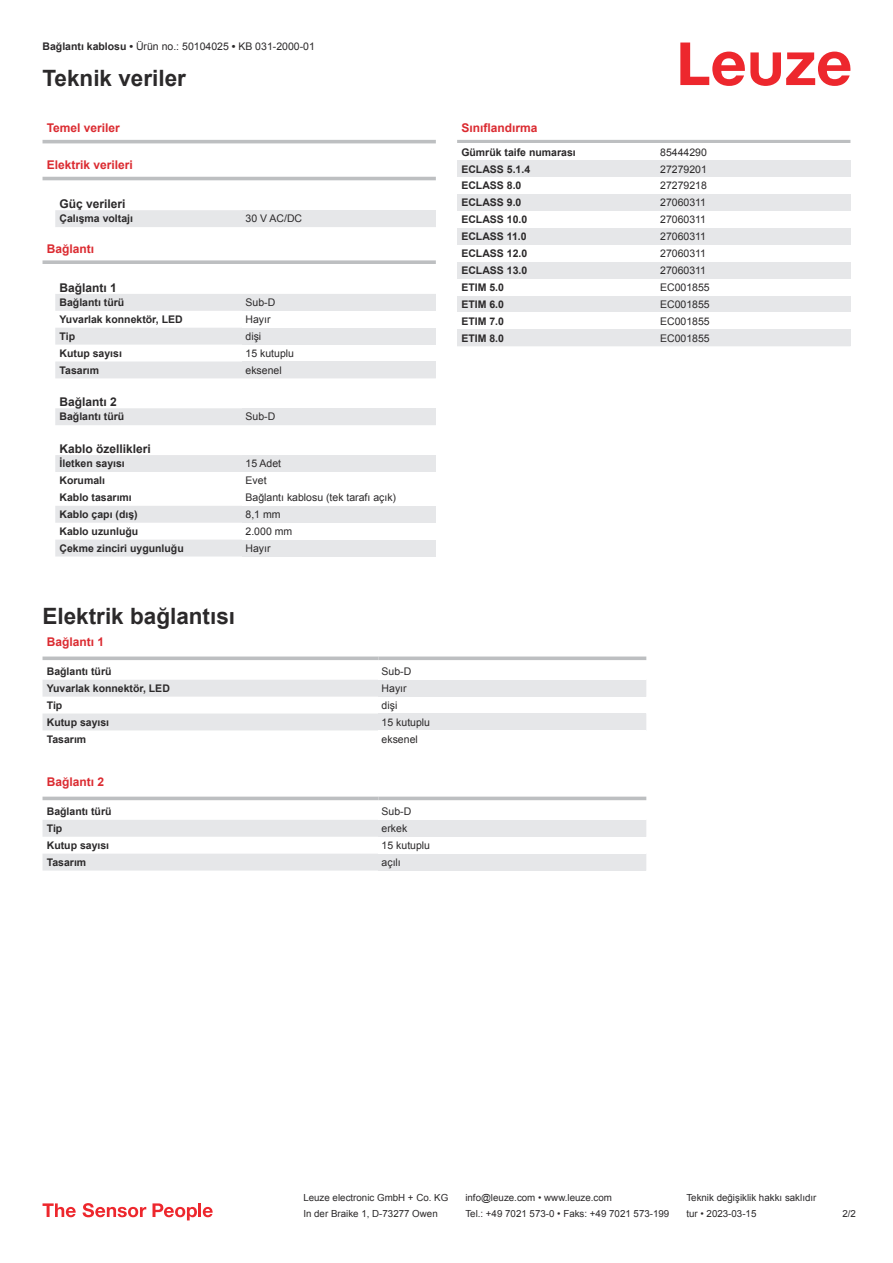
<style>
.page{position:relative;width:893px;height:1263px;background:#fff}
.page>*{position:absolute;margin:0;border:0;box-sizing:border-box;transform-origin:0 0}
.t1{font:700 22.5px "Arial";color:#2b292a}
.t2{font:700 12px "Arial";color:#db2a30}
.t3{font:700 12px "Arial";color:#2b292a}
.t4{font:700 10.5px "Arial";color:#2b292a}
.t5{font:10.5px "Arial";color:#2b292a}
.t6{font:9.75px "Arial";color:#2b292a}
.s1{font-weight:700}
</style>
<div class="page">
<svg style="left:680px;top:43px;width:170px;height:43px"></svg>
<svg style="left:43px;top:143px;width:393px;height:414px"></svg>
<svg style="left:55px;top:210px;width:381px;height:346px"></svg>
<hr style="left:43px;top:140px;width:393px;height:3px;background:#bdbfc1">
<div style="left:43px;top:160px;width:393px;height:19px;background:#fff"></div>
<hr style="left:43px;top:177px;width:393px;height:3px;background:#bdbfc1">
<div style="left:242px;top:210px;width:194px;height:17px;background:#e6e7e9"></div>
<div style="left:43px;top:244px;width:393px;height:18px;background:#fff"></div>
<svg style="left:43px;top:260px;width:393px;height:4px;background:#c3c5c7"></svg>
<div style="left:242px;top:294px;width:194px;height:17px;background:#e6e7e9"></div>
<div style="left:242px;top:311px;width:194px;height:17px;background:#fff"></div>
<div style="left:242px;top:328px;width:194px;height:17px;background:#e6e7e9"></div>
<div style="left:242px;top:345px;width:194px;height:16px;background:#fff"></div>
<div style="left:242px;top:361px;width:194px;height:17px;background:#e6e7e9"></div>
<div style="left:242px;top:408px;width:194px;height:17px;background:#e6e7e9"></div>
<div style="left:242px;top:455px;width:194px;height:17px;background:#e6e7e9"></div>
<div style="left:242px;top:472px;width:194px;height:17px;background:#fff"></div>
<div style="left:242px;top:489px;width:194px;height:17px;background:#fff"></div>
<div style="left:242px;top:506px;width:194px;height:17px;background:#e6e7e9"></div>
<div style="left:242px;top:523px;width:194px;height:17px;background:#fff"></div>
<div style="left:242px;top:540px;width:194px;height:16px;background:#e6e7e9"></div>
<svg style="left:43px;top:730px;width:335px;height:1px"></svg>
<svg style="left:43px;top:680px;width:335px;height:50px"></svg>
<svg style="left:43px;top:656px;width:335px;height:4px"></svg>
<svg style="left:378px;top:656px;width:268px;height:4px"></svg>
<div style="left:378px;top:680px;width:268px;height:17px;background:#e6e7e9"></div>
<div style="left:378px;top:713px;width:268px;height:17px;background:#e6e7e9"></div>
<svg style="left:43px;top:796px;width:603px;height:5px"></svg>
<svg style="left:43px;top:820px;width:335px;height:50px"></svg>
<hr style="left:43px;top:797px;width:335px;height:3px;background:#bdbfc1">
<hr style="left:378px;top:797px;width:268px;height:3px;background:#bdbfc1">
<div style="left:378px;top:820px;width:268px;height:17px;background:#e6e7e9"></div>
<div style="left:378px;top:854px;width:268px;height:16px;background:#e6e7e9"></div>
<hr style="left:457px;top:140px;width:393px;height:3px;background:#bdbfc1">
<div style="left:457px;top:160px;width:200px;height:17px;background:#e6e7e9"></div>
<div style="left:657px;top:160px;width:193px;height:17px;background:#e6e7e9"></div>
<div style="left:457px;top:194px;width:200px;height:17px;background:#e6e7e9"></div>
<div style="left:657px;top:194px;width:193px;height:17px;background:#e6e7e9"></div>
<div style="left:457px;top:228px;width:200px;height:17px;background:#e6e7e9"></div>
<div style="left:657px;top:228px;width:193px;height:17px;background:#e6e7e9"></div>
<div style="left:457px;top:262px;width:200px;height:17px;background:#e6e7e9"></div>
<div style="left:657px;top:262px;width:193px;height:17px;background:#e6e7e9"></div>
<div style="left:457px;top:296px;width:200px;height:16px;background:#e6e7e9"></div>
<div style="left:657px;top:296px;width:193px;height:16px;background:#e6e7e9"></div>
<div style="left:457px;top:329px;width:200px;height:17px;background:#e6e7e9"></div>
<div style="left:657px;top:329px;width:193px;height:17px;background:#e6e7e9"></div>
<svg style="left:43px;top:1203px;width:33px;height:14px"></svg>
<svg style="left:83px;top:1203px;width:63px;height:14px"></svg>
<svg style="left:153px;top:1203px;width:44px;height:17px"></svg>
<hr style="left:198px;top:1203px;width:3px;height:14px;background:#ed272d">
<svg style="left:203px;top:1207px;width:10px;height:10px"></svg>
<p class="t5" style="left:43px;top:43px;width:274px"><span class="s1">Bağlantı kablosu •</span> Ürün no.: 50104025 <span class="s1">•</span> KB 031-2000-01</p>
<h1 class="t1" style="left:43px;top:63px;width:145px">Teknik veriler</h1>
<p class="t2" style="left:47px;top:120px;width:75px">Temel veriler</p>
<p class="t2" style="left:47px;top:156px;width:88px">Elektrik verileri</p>
<p class="t3" style="left:60px;top:195px;width:68px">Güç verileri</p>
<p class="t4" style="left:60px;top:211px;width:75px">Çalışma voltajı</p>
<p class="t5" style="left:246px;top:215px;width:58px">30 V AC/DC</p>
<p class="t2" style="left:47px;top:240px;width:49px">Bağlantı</p>
<p class="t3" style="left:60px;top:279px;width:59px">Bağlantı 1</p>
<p class="t4" style="left:60px;top:295px;width:66px">Bağlantı türü</p>
<p class="t5" style="left:246px;top:298px;width:31px">Sub-D</p>
<p class="t4" style="left:60px;top:312px;width:125px">Yuvarlak konnektör, LED</p>
<p class="t5" style="left:246px;top:312px;width:27px">Hayır</p>
<p class="t4" style="left:60px;top:332px;width:17px">Tip</p>
<p class="t5" style="left:246px;top:329px;width:17px">dişi</p>
<p class="t4" style="left:60px;top:346px;width:64px">Kutup sayısı</p>
<p class="t5" style="left:246px;top:349px;width:50px">15 kutuplu</p>
<p class="t4" style="left:60px;top:363px;width:41px">Tasarım</p>
<p class="t5" style="left:246px;top:363px;width:38px">eksenel</p>
<p class="t3" style="left:60px;top:393px;width:59px">Bağlantı 2</p>
<p class="t4" style="left:60px;top:409px;width:66px">Bağlantı türü</p>
<p class="t5" style="left:246px;top:413px;width:31px">Sub-D</p>
<p class="t3" style="left:60px;top:440px;width:93px">Kablo özellikleri</p>
<p class="t4" style="left:60px;top:456px;width:67px">İletken sayısı</p>
<p class="t5" style="left:246px;top:460px;width:37px">15 Adet</p>
<p class="t4" style="left:60px;top:473px;width:47px">Korumalı</p>
<p class="t5" style="left:246px;top:476px;width:23px">Evet</p>
<p class="t4" style="left:60px;top:490px;width:74px">Kablo tasarımı</p>
<p class="t5" style="left:246px;top:490px;width:152px">Bağlantı kablosu (tek tarafı açık)</p>
<p class="t4" style="left:60px;top:507px;width:80px">Kablo çapı (dış)</p>
<p class="t5" style="left:246px;top:510px;width:37px">8,1 mm</p>
<p class="t4" style="left:60px;top:524px;width:80px">Kablo uzunluğu</p>
<p class="t5" style="left:246px;top:527px;width:48px">2.000 mm</p>
<p class="t4" style="left:60px;top:541px;width:126px">Çekme zinciri uygunluğu</p>
<p class="t5" style="left:246px;top:541px;width:27px">Hayır</p>
<h1 class="t1" style="left:43px;top:600px;width:194px">Elektrik bağlantısı</h1>
<p class="t2" style="left:47px;top:633px;width:59px">Bağlantı 1</p>
<p class="t4" style="left:47px;top:664px;width:66px">Bağlantı türü</p>
<p class="t5" style="left:382px;top:667px;width:31px">Sub-D</p>
<p class="t4" style="left:47px;top:681px;width:125px">Yuvarlak konnektör, LED</p>
<p class="t5" style="left:382px;top:681px;width:27px">Hayır</p>
<p class="t4" style="left:47px;top:701px;width:17px">Tip</p>
<p class="t5" style="left:382px;top:698px;width:17px">dişi</p>
<p class="t4" style="left:47px;top:715px;width:64px">Kutup sayısı</p>
<p class="t5" style="left:382px;top:718px;width:50px">15 kutuplu</p>
<p class="t4" style="left:47px;top:731px;width:41px">Tasarım</p>
<p class="t5" style="left:382px;top:732px;width:38px">eksenel</p>
<p class="t2" style="left:47px;top:773px;width:59px">Bağlantı 2</p>
<p class="t4" style="left:47px;top:804px;width:66px">Bağlantı türü</p>
<p class="t5" style="left:382px;top:807px;width:31px">Sub-D</p>
<p class="t4" style="left:47px;top:824px;width:17px">Tip</p>
<p class="t5" style="left:382px;top:824px;width:27px">erkek</p>
<p class="t4" style="left:47px;top:838px;width:64px">Kutup sayısı</p>
<p class="t5" style="left:382px;top:841px;width:50px">15 kutuplu</p>
<p class="t4" style="left:47px;top:855px;width:41px">Tasarım</p>
<p class="t5" style="left:382px;top:855px;width:21px">açılı</p>
<p class="t2" style="left:461px;top:120px;width:78px">Sınıflandırma</p>
<p class="t4" style="left:461px;top:145px;width:116px">Gümrük taife numarası</p>
<p class="t5" style="left:660px;top:148px;width:48px">85444290</p>
<p class="t4" style="left:461px;top:161px;width:70px">ECLASS 5.1.4</p>
<p class="t5" style="left:660px;top:165px;width:48px">27279201</p>
<p class="t4" style="left:461px;top:178px;width:62px">ECLASS 8.0</p>
<p class="t5" style="left:660px;top:182px;width:48px">27279218</p>
<p class="t4" style="left:461px;top:195px;width:62px">ECLASS 9.0</p>
<p class="t5" style="left:660px;top:199px;width:47px">27060311</p>
<p class="t4" style="left:461px;top:212px;width:67px">ECLASS 10.0</p>
<p class="t5" style="left:660px;top:216px;width:47px">27060311</p>
<p class="t4" style="left:461px;top:229px;width:67px">ECLASS 11.0</p>
<p class="t5" style="left:660px;top:232px;width:47px">27060311</p>
<p class="t4" style="left:461px;top:246px;width:67px">ECLASS 12.0</p>
<p class="t5" style="left:660px;top:249px;width:47px">27060311</p>
<p class="t4" style="left:461px;top:263px;width:67px">ECLASS 13.0</p>
<p class="t5" style="left:660px;top:266px;width:47px">27060311</p>
<p class="t4" style="left:461px;top:280px;width:44px">ETIM 5.0</p>
<p class="t5" style="left:660px;top:283px;width:51px">EC001855</p>
<p class="t4" style="left:461px;top:297px;width:44px">ETIM 6.0</p>
<p class="t5" style="left:660px;top:300px;width:51px">EC001855</p>
<p class="t4" style="left:461px;top:314px;width:44px">ETIM 7.0</p>
<p class="t5" style="left:660px;top:317px;width:51px">EC001855</p>
<p class="t4" style="left:461px;top:331px;width:44px">ETIM 8.0</p>
<p class="t5" style="left:660px;top:334px;width:51px">EC001855</p>
<p class="t6" style="left:303px;top:1194px;width:146px">Leuze electronic GmbH + Co. KG</p>
<p class="t6" style="left:465px;top:1194px;width:148px">info@leuze.com • www.leuze.com</p>
<p class="t6" style="left:686px;top:1191px;width:132px">Teknik değişiklik hakkı saklıdır</p>
<p class="t6" style="left:303px;top:1210px;width:136px">In der Braike 1, D-73277 Owen</p>
<p class="t6" style="left:465px;top:1207px;width:205px">Tel.: +49 7021 573-0 • Faks: +49 7021 573-199</p>
<p class="t6" style="left:686px;top:1210px;width:72px">tur • 2023-03-15</p>
<p class="t6" style="left:842px;top:1210px;width:15px">2 /2</p>
</div>
